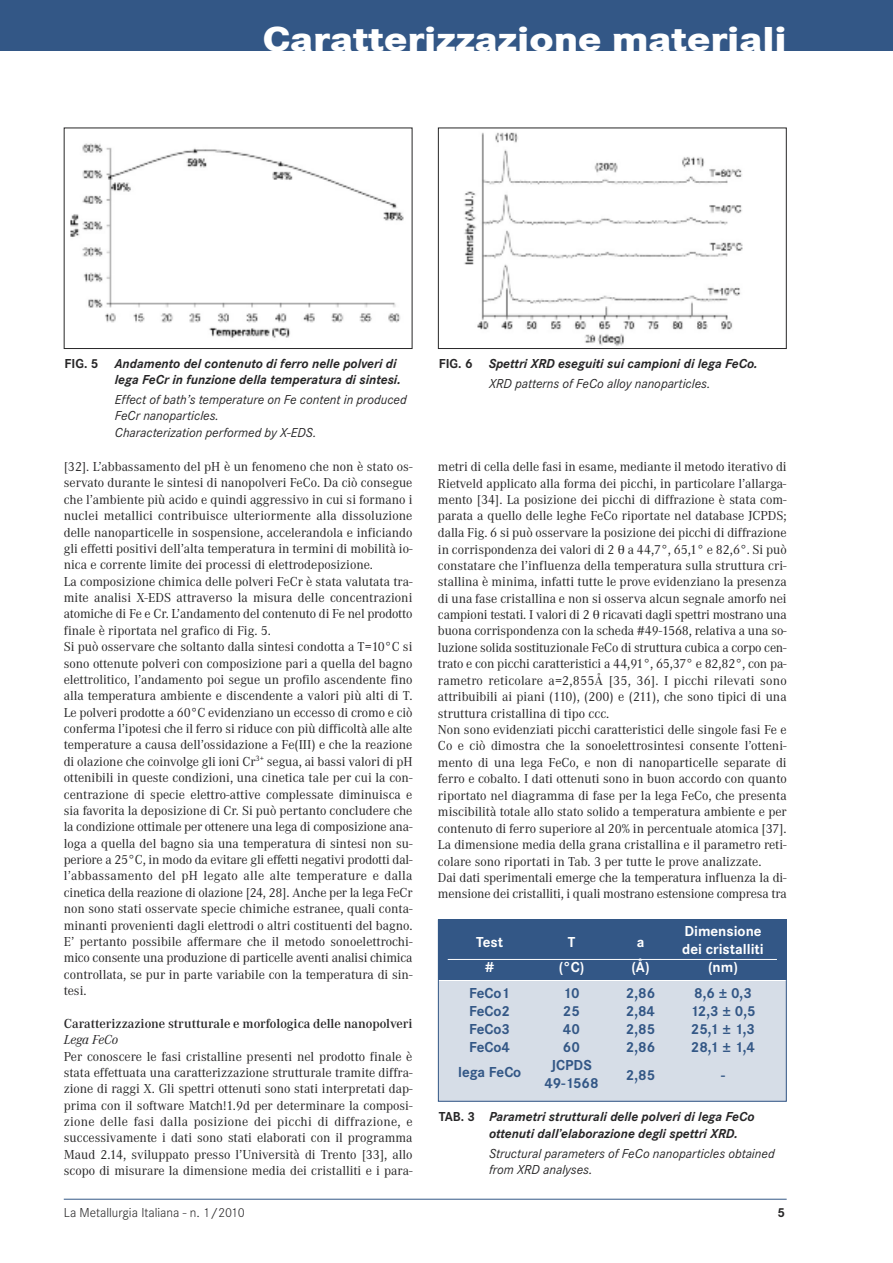
<style>
.page{position:relative;width:893px;height:1263px;background:#fff}
.page>*{position:absolute;margin:0;border:0;box-sizing:border-box;transform-origin:0 0}
.t1{font:800 36px "Corporate S";color:#fff;scale:1.14 1}
.t2{font:700 15px/18px "Corporate S";color:#335786;text-align:center}
.t3{font:700 15px/18px "Corporate S";color:#fff}
.t4{font:13.5px/16.4px "Corporate A";color:#272627}
.t5{font:italic 700 13.5px/16.2px "Corporate S";color:#272627}
.t6{font:italic 13.5px/16.2px "Corporate S";color:#272627}
.t7{font:600 13.5px "Corporate A";color:#272627}
.t8{font:300 13.5px "Corporate S";color:#272627}
.t9{font:italic 13.5px "Corporate A";color:#272627}
.t10{font:700 13.5px "Corporate S";color:#272627}
.s1{font-style:normal}
.s2{font-weight:400}
</style>
<div class="page">
<div style="left:438px;top:981px;width:349px;height:121px;background:#d6dde7"></div>
<div style="left:438px;top:920px;width:349px;height:60px;background:#335786"></div>
<div style="left:0;top:0;width:893px;height:51px;background:#335786"></div>
<hr style="left:64px;top:1199px;width:723px;height:1px;background:#335786">
<img style="left:70px;top:143px;width:334px;height:195px">
<div style="left:64px;top:128px;width:348px;height:221px;border:1px solid #272627"></div>
<img style="left:464px;top:132px;width:279px;height:214px">
<div style="left:438px;top:128px;width:349px;height:221px;border:1px solid #272627"></div>
<div style="left:438px;top:920px;width:349px;height:182px;border:1px solid #335786"></div>
<hr style="left:448px;top:959px;width:329px;height:1px;background:#fff">
<h1 class="t1" style="left:263px;top:18px;width:461px">Caratterizzazione materiali</h1>
<p class="t5" style="left:115px;top:355px;width:287px;text-indent:-50px"><span class="s1">FIG. 5</span> Andamento del contenuto di ferro nelle polveri di lega FeCr in funzione della temperatura di sintesi.</p>
<p class="t6" style="left:115px;top:391px;width:293px">Effect of bath’s temperature on Fe content in produced<br>FeCr nanoparticles.<br>Characterization performed by X-EDS.</p>
<p class="t4" style="left:64px;top:458px;width:350px">[32]. L’abbassamento del pH è un fenomeno che non è stato os&shy;servato durante le sintesi di nanopolveri FeCo. Da ciò consegue che l’ambiente più acido e quindi aggressivo in cui si formano i nuclei metallici contribuisce ulteriormente alla dissoluzione delle nanoparticelle in sospensione, accelerandola e inficiando gli effetti positivi dell’alta temperatura in termini di mobilità io&shy;nica e corrente limite dei processi di elettrodeposizione.<br>La composizione chimica delle polveri FeCr è stata valutata tra&shy;mite analisi X-EDS attraverso la misura delle concentrazioni atomiche di Fe e Cr. L’andamento del contenuto di Fe nel prodotto finale è riportata nel grafico di Fig. 5.<br>Si può osservare che soltanto dalla sintesi condotta a T=10°C si sono ottenute polveri con composizione pari a quella del bagno elettrolitico, l’andamento poi segue un profilo ascendente fino alla temperatura ambiente e discendente a valori più alti di T.<br>Le polveri prodotte a 60°C evidenziano un eccesso di cromo e ciò conferma l’ipotesi che il ferro si riduce con più difficoltà alle alte temperature a causa dell’ossidazione a Fe(III) e che la reazione di olazione che coinvolge gli ioni Cr<sup>3+</sup> segua, ai bassi valori di pH ottenibili in queste condizioni, una cinetica tale per cui la con&shy;centrazione di specie elettro-attive complessate diminuisca e sia favorita la deposizione di Cr. Si può pertanto concludere che la condizione ottimale per ottenere una lega di composizione ana&shy;loga a quella del bagno sia una temperatura di sintesi non su&shy;periore a 25°C, in modo da evitare gli effetti negativi prodotti dal&shy;l’abbassamento del pH legato alle alte temperature e dalla cinetica della reazione di olazione [24, 28]. Anche per la lega FeCr non sono stati osservate specie chimiche estranee, quali conta&shy;minanti provenienti dagli elettrodi o altri costituenti del bagno.<br>E’ pertanto possibile affermare che il metodo sonoelettrochi&shy;mico consente una produzione di particelle aventi analisi chimica controllata, se pur in parte variabile con la temperatura di sin&shy;tesi.</p>
<p class="t7" style="left:64px;top:1015px;width:350px">Caratterizzazione strutturale e morfologica delle nanopolveri</p>
<p class="t9" style="left:64px;top:1031px;width:56px">Lega FeCo</p>
<p class="t4" style="left:64px;top:1048px;width:350px;text-align:justify">Per conoscere le fasi cristalline presenti nel prodotto finale è stata effettuata una caratterizzazione strutturale tramite diffra&shy;zione di raggi X. Gli spettri ottenuti sono stati interpretati dap&shy;prima con il software Match!1.9d per determinare la composi&shy;zione delle fasi dalla posizione dei picchi di diffrazione, e successivamente i dati sono stati elaborati con il programma Maud 2.14, sviluppato presso l’Università di Trento [33], allo scopo di misurare la dimensione media dei cristalliti e i para-</p>
<p class="t5" style="left:439px;top:353px;width:320px;line-height:20.4px;text-align:center"><span class="s1">FIG. 6</span> Spettri XRD eseguiti sui campioni di lega FeCo.<br><span class="s2">XRD patterns of FeCo alloy nanoparticles.</span></p>
<p class="t4" style="left:438px;top:458px;width:350px">metri di cella delle fasi in esame, mediante il metodo iterativo di Rietveld applicato alla forma dei picchi, in particolare l’allarga&shy;mento [34]. La posizione dei picchi di diffrazione è stata com&shy;parata a quello delle leghe FeCo riportate nel database JCPDS; dalla Fig. 6 si può osservare la posizione dei picchi di diffrazione in corrispondenza dei valori di 2 a 44,7°, 65,1° e 82,6°. Si può constatare che l’influenza della temperatura sulla struttura cri&shy;stallina è minima, infatti tutte le prove evidenziano la presenza di una fase cristallina e non si osserva alcun segnale amorfo nei campioni testati. I valori di 2 ricavati dagli spettri mostrano una buona corrispondenza con la scheda #49-1568, relativa a una so&shy;luzione solida sostituzionale FeCo di struttura cubica a corpo cen&shy;trato e con picchi caratteristici a 44,91°, 65,37° e 82,82°, con pa&shy;rametro reticolare a=2,855Å [35, 36]. I picchi rilevati sono attribuibili ai piani (110), (200) e (211), che sono tipici di una struttura cristallina di tipo ccc.<br>Non sono evidenziati picchi caratteristici delle singole fasi Fe e Co e ciò dimostra che la sonoelettrosintesi consente l’otteni&shy;mento di una lega FeCo, e non di nanoparticelle separate di ferro e cobalto. I dati ottenuti sono in buon accordo con quanto riportato nel diagramma di fase per la lega FeCo, che presenta miscibilità totale allo stato solido a temperatura ambiente e per contenuto di ferro superiore al 20% in percentuale atomica [37].<br>La dimensione media della grana cristallina e il parametro reti&shy;colare sono riportati in Tab. 3 per tutte le prove analizzate.<br>Dai dati sperimentali emerge che la temperatura influenza la di&shy;mensione dei cristalliti, i quali mostrano estensione compresa tra</p>
<p class="t3" style="left:476px;top:933px;width:28px">Test</p>
<p class="t3" style="left:568px;top:933px;width:9px">T</p>
<p class="t3" style="left:637px;top:933px;width:9px">a</p>
<p class="t3" style="left:682px;top:922px;width:83px">Dimensione dei cristalliti</p>
<p class="t3" style="left:485px;top:958px;width:10px">#</p>
<p class="t3" style="left:559px;top:958px;width:27px">(°C)</p>
<p class="t3" style="left:631px;top:958px;width:20px">(Å)</p>
<p class="t3" style="left:708px;top:958px;width:31px">(nm)</p>
<p class="t2" style="left:469px;top:983px;width:42px">FeCo1</p>
<p class="t2" style="left:563px;top:983px;width:18px">10</p>
<p class="t2" style="left:626px;top:983px;width:31px">2,86</p>
<p class="t2" style="left:694px;top:983px;width:59px">8,6 ± 0,3</p>
<p class="t2" style="left:469px;top:1001px;width:42px">FeCo2</p>
<p class="t2" style="left:563px;top:1001px;width:19px">25</p>
<p class="t2" style="left:626px;top:1001px;width:31px">2,84</p>
<p class="t2" style="left:690px;top:1001px;width:67px">12,3 ± 0,5</p>
<p class="t2" style="left:469px;top:1019px;width:42px">FeCo3</p>
<p class="t2" style="left:563px;top:1019px;width:19px">40</p>
<p class="t2" style="left:626px;top:1019px;width:31px">2,85</p>
<p class="t2" style="left:691px;top:1019px;width:66px">25,1 ± 1,3</p>
<p class="t2" style="left:469px;top:1037px;width:42px">FeCo4</p>
<p class="t2" style="left:563px;top:1037px;width:19px">60</p>
<p class="t2" style="left:626px;top:1037px;width:31px">2,86</p>
<p class="t2" style="left:691px;top:1037px;width:66px">28,1 ± 1,4</p>
<p class="t2" style="left:458px;top:1063px;width:65px">lega FeCo</p>
<p class="t2" style="left:544px;top:1055px;width:56px">JCPDS<br>49-1568</p>
<p class="t2" style="left:626px;top:1066px;width:31px">2,85</p>
<p class="t2" style="left:721px;top:1066px;width:5px">-</p>
<p class="t5" style="left:489px;top:1108px;width:267px;text-indent:-50px"><span class="s1">TAB. 3</span> Parametri strutturali delle polveri di lega FeCo ottenuti dall’elaborazione degli spettri XRD.</p>
<p class="t6" style="left:489px;top:1145px;width:287px">Structural parameters of FeCo nanoparticles obtained from XRD analyses.</p>
<p class="t8" style="left:64px;top:1204px;width:182px">La Metallurgia Italiana - n. 1/2010</p>
<p class="t10" style="left:778px;top:1204px;width:9px">5</p>
</div>
